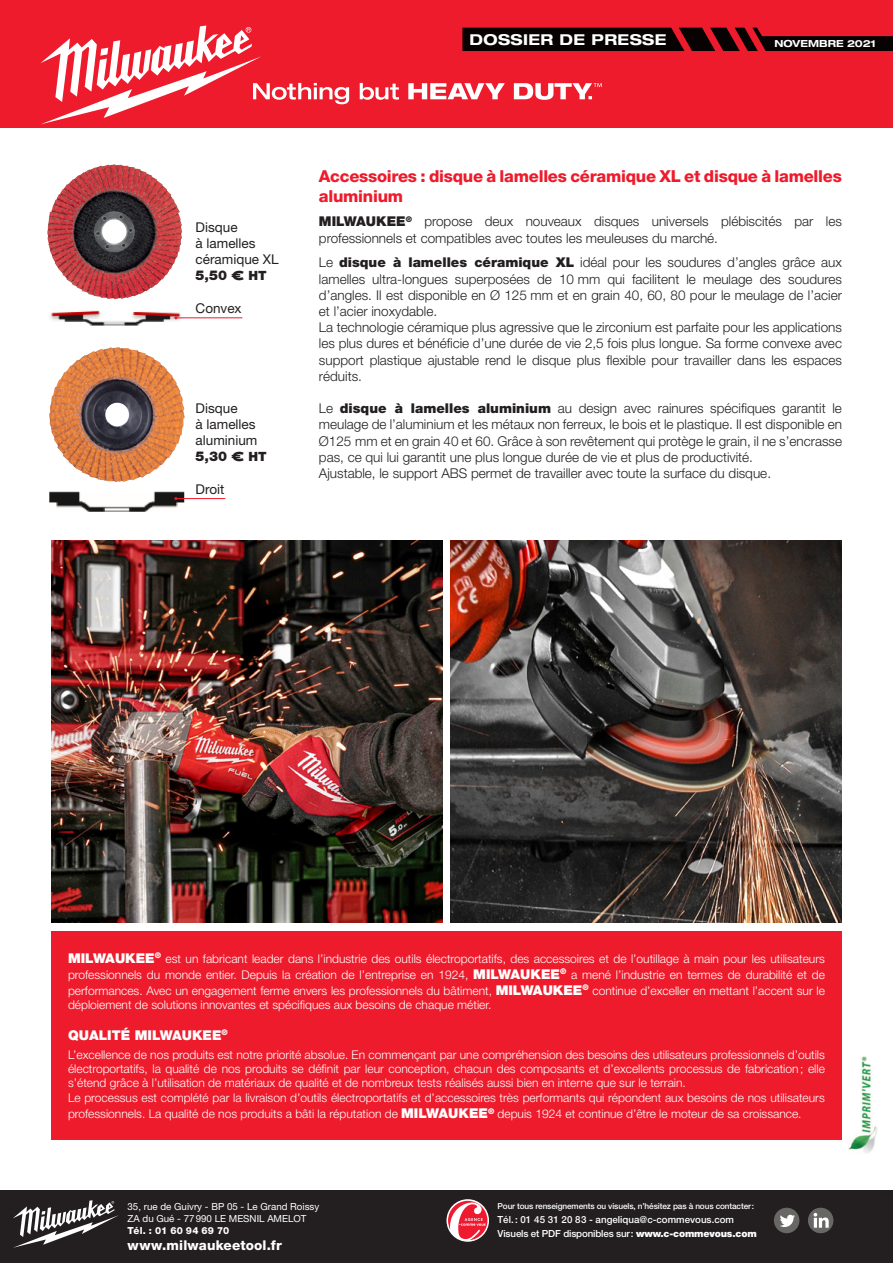
<style>
.page{position:relative;width:893px;height:1263px;background:#fff}
.page>*{position:absolute;margin:0;border:0;box-sizing:border-box;transform-origin:0 0}
.t1{font:800 16.5px/19.8px "Helvetica Neue";letter-spacing:-.015em;color:#ee1b2c}
.t2{font:700 expanded 15px "Helvetica Neue";letter-spacing:.025em;color:#fff}
.t3{font:300 13.5px/16.2px "Helvetica Neue";color:#231f20;text-align:justify}
.t4{font:13.5px "Helvetica Neue";color:#231f20}
.t5{font:800 13.5px "Helvetica Neue";letter-spacing:.01em;color:#fff}
.t6{font:900 13.5px "Helvetica Neue";color:#fff}
.t7{font:900 13.5px "Helvetica Neue";color:#231f20}
.t8{font:300 12px/16.2px "Helvetica Neue";color:#fff;text-align:justify}
.t9{font:500 9.75px "Helvetica Neue";color:#fff}
.t10{font:9.75px "Helvetica Neue";color:#fff}
.t11{font:800 9.75px "Helvetica Neue";letter-spacing:.025em;color:#fff}
.t12{font:700 expanded 9.75px "Helvetica Neue";color:#fff}
.t13{font:500 8.25px "Helvetica Neue";letter-spacing:-.015em;color:#fff}
.s1{font-family:"Vortice Concept";font-weight:400;font-size:12px}
.s2{font-size:12.75px}
.s3{font-weight:900}
.s4{font-weight:900;font-size:13.5px}
</style>
<div class="page">
<div style="left:0;top:0;width:893px;height:128px;background:#ee1b2c"></div>
<div style="left:0;top:1191px;width:893px;height:72px;background:#231f20"></div>
<svg style="left:13px;top:1200px;width:106px;height:48px"></svg>
<div style="left:808px;top:1208px;width:25px;height:25px;background:#696766;border-radius:50%"></div>
<svg style="left:813px;top:1213px;width:16px;height:15px"></svg>
<div style="left:774px;top:1208px;width:25px;height:25px;background:#696766;border-radius:50%"></div>
<svg style="left:780px;top:1215px;width:15px;height:12px"></svg>
<img style="left:849px;top:1057px;width:28px;height:96px">
<svg style="left:446px;top:1199px;width:43px;height:43px"></svg>
<svg style="left:448px;top:1201px;width:39px;height:39px;background:#db6975"></svg>
<svg style="left:41px;top:26px;width:852px;height:98px"></svg>
<img style="left:51px;top:540px;width:391px;height:383px">
<img style="left:451px;top:540px;width:391px;height:383px">
<div style="left:51px;top:931px;width:791px;height:209px;background:#ee1b2c"></div>
<img style="left:47px;top:164px;width:67px;height:71px">
<img style="left:50px;top:310px;width:138px;height:16px">
<hr style="left:176px;top:317px;width:66px;height:1px;background:#ee1b2c">
<img style="left:49px;top:347px;width:120px;height:135px">
<img style="left:49px;top:491px;width:140px;height:21px">
<hr style="left:176px;top:498px;width:49px;height:1px;background:#ee1b2c">
<p class="t2" style="left:469px;top:30px;width:199px">DOSSIER DE PRESSE</p>
<p class="t12" style="left:774px;top:37px;width:103px">NOVEMBRE 2021</p>
<p class="t4" style="left:196px;top:219px;width:44px">Disque</p>
<p class="t4" style="left:196px;top:235px;width:62px">à lamelles</p>
<p class="t4" style="left:196px;top:251px;width:85px">céramique XL</p>
<p class="t7" style="left:196px;top:268px;width:73px">5,50 <span class="s1">€</span> <span class="s2">HT</span></p>
<p class="t4" style="left:196px;top:300px;width:47px">Convex</p>
<p class="t4" style="left:196px;top:400px;width:44px">Disque</p>
<p class="t4" style="left:196px;top:416px;width:62px">à lamelles</p>
<p class="t4" style="left:196px;top:432px;width:63px">aluminium</p>
<p class="t7" style="left:196px;top:448px;width:73px">5,30 <span class="s1">€</span> <span class="s2">HT</span></p>
<p class="t4" style="left:196px;top:481px;width:30px">Droit</p>
<p class="t1" style="left:319px;top:166px;width:524px">Accessoires : disque à lamelles céramique XL et disque à lamelles aluminium</p>
<p class="t3" style="left:319px;top:213px;width:524px"><span class="s3">MILWAUKEE</span><sup>®</sup> propose deux nouveaux disques universels plébiscités par les professionnels et compatibles avec toutes les meuleuses du marché.</p>
<p class="t3" style="left:319px;top:254px;width:525px">Le <span class="s3">disque à lamelles céramique XL</span> idéal pour les soudures d’angles grâce aux lamelles ultra-longues superposées de 10 mm qui facilitent le meulage des soudures d’angles. Il est disponible en Ø 125 mm et en grain 40, 60, 80 pour le meulage de l’acier et l’acier inoxydable.</p>
<p class="t3" style="left:319px;top:319px;width:525px">La technologie céramique plus agressive que le zirconium est parfaite pour les applications les plus dures et bénéficie d’une durée de vie 2,5 fois plus longue. Sa forme convexe avec support plastique ajustable rend le disque plus flexible pour travailler dans les espaces réduits.</p>
<p class="t3" style="left:319px;top:400px;width:525px">Le <span class="s3">disque à lamelles aluminium</span> au design avec rainures spécifiques garantit le meulage de l’aluminium et les métaux non ferreux, le bois et le plastique. Il est disponible en Ø125 mm et en grain 40 et 60. Grâce à son revêtement qui protège le grain, il ne s’encrasse pas, ce qui lui garantit une plus longue durée de vie et plus de productivité.</p>
<p class="t3" style="left:319px;top:465px;width:454px">Ajustable, le support ABS permet de travailler avec toute la surface du disque.</p>
<p class="t8" style="left:68px;top:950px;width:758px"><span class="s4">MILWAUKEE</span><sup>®</sup> est un fabricant leader dans l’industrie des outils électroportatifs, des accessoires et de l’outillage à main pour les utilisateurs professionnels du monde entier. Depuis la création de l’entreprise en 1924, <span class="s4">MILWAUKEE</span><sup>®</sup> a mené l’industrie en termes de durabilité et de performances. Avec un engagement ferme envers les professionnels du bâtiment, <span class="s4">MILWAUKEE</span><sup>®</sup> continue d’exceller en mettant l’accent sur le</p>
<p class="t8" style="left:68px;top:997px;width:425px">déploiement de solutions innovantes et spécifiques aux besoins de chaque métier.</p>
<p class="t6" style="left:68px;top:1027px;width:161px">QUALITÉ MILWAUKEE<sup>®</sup></p>
<p class="t8" style="left:68px;top:1047px;width:758px;line-height:14.4px">L’excellence de nos produits est notre priorité absolue. En commençant par une compréhension des besoins des utilisateurs professionnels d’outils électroportatifs, la qualité de nos produits se définit par leur conception, chacun des composants et d’excellents processus de fabrication; elle s’étend grâce à l’utilisation de matériaux de qualité et de nombreux tests réalisés aussi bien en interne que sur le terrain.</p>
<p class="t8" style="left:68px;top:1089px;width:758px">Le processus est complété par la livraison d’outils électroportatifs et d’accessoires très performants qui répondent aux besoins de nos utilisateurs professionnels. La qualité de nos produits a bâti la réputation de <span class="s4">MILWAUKEE</span><sup>®</sup> depuis 1924 et continue d’être le moteur de sa croissance.</p>
<p class="t10" style="left:128px;top:1201px;width:193px">35, rue de Guivry - BP 05 - Le Grand Roissy</p>
<p class="t10" style="left:128px;top:1213px;width:180px">ZA du Gué - 77990 LE MESNIL AMELOT</p>
<p class="t11" style="left:128px;top:1224px;width:103px">Tél. : 01 60 94 69 70</p>
<p class="t5" style="left:128px;top:1237px;width:156px">www.milwaukeetool.fr</p>
<p class="t13" style="left:497px;top:1201px;width:258px">Pour tous renseignements ou visuels, n’hésitez pas à nous contacter:</p>
<p class="t9" style="left:497px;top:1214px;width:238px">Tél.: 01 45 31 20 83 - angeliqua@c-commevous.com</p>
<p class="t9" style="left:497px;top:1228px;width:261px">Visuels et PDF disponibles sur: <span class="s3">www.c-commevous.com</span></p>
</div>
